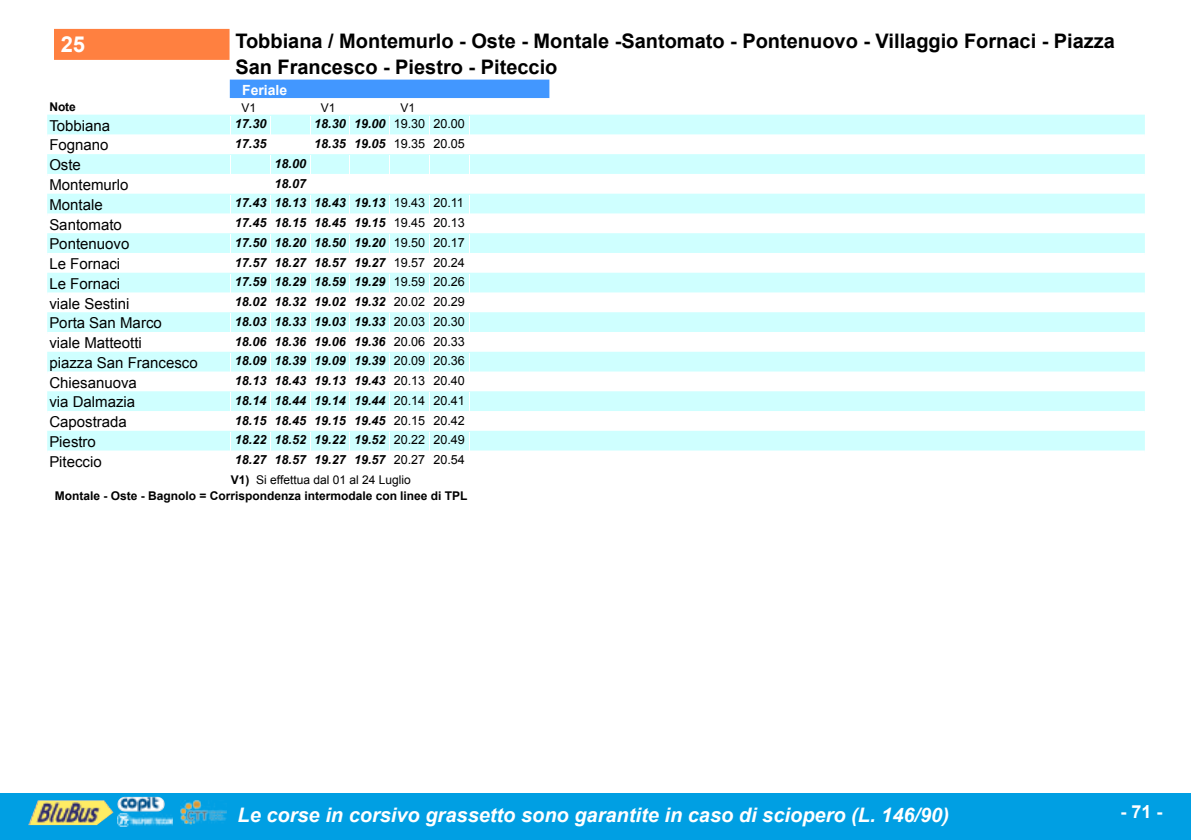
<style>
.page{position:relative;width:1191px;height:840px;background:#fff}
.page>*{position:absolute;margin:0;border:0;box-sizing:border-box;transform-origin:0 0}
.t1{font:22px "Arial D";color:#fff}
.t2{font:20px/26.4px "Arial D";color:#000}
.t3{font:italic 700 20px "Arial";color:#fff}
.t4{font:700 18px "Arial";color:#fff}
.t5{font:16px "Arial D";color:#fff}
.t6{font:15px "Arial D";color:#000}
.t7{font:14px "Arial D";color:#fff}
.t8{font:12.6px "Arial D";color:#000}
.t9{font:12px/16px "Arial D";color:#000}
</style>
<div class="page">
<div style="left:0;top:792px;width:1191px;height:47px;background:#009fe3"></div>
<img style="left:28px;top:800px;width:85px;height:24px">
<img style="left:117px;top:796px;width:48px;height:15px">
<img style="left:117px;top:813px;width:56px;height:13px">
<img style="left:181px;top:800px;width:45px;height:23px">
<div style="left:55px;top:30px;width:173px;height:29px;background:#ff8040"></div>
<div style="left:54px;top:29px;width:175px;height:31px;border:2px solid #ff8040"></div>
<div style="left:231px;top:81px;width:317px;height:18px;background:#4297ff"></div>
<div style="left:230px;top:80px;width:319px;height:20px;border:2px solid #4297ff"></div>
<div style="left:47px;top:98px;width:1097px;height:19px;border:2px solid #fff"></div>
<div style="left:48px;top:98px;width:184px;height:18px;border:2px solid #fff"></div>
<div style="left:48px;top:116px;width:1095px;height:19px;background:#cfffff"></div>
<div style="left:47px;top:115px;width:1097px;height:21px;border:2px solid #cfffff"></div>
<div style="left:47px;top:134px;width:1097px;height:22px;border:2px solid #fff"></div>
<div style="left:48px;top:155px;width:1095px;height:20px;background:#cfffff"></div>
<div style="left:47px;top:154px;width:1097px;height:22px;border:2px solid #cfffff"></div>
<div style="left:47px;top:174px;width:1097px;height:21px;border:2px solid #fff"></div>
<div style="left:48px;top:194px;width:1095px;height:20px;background:#cfffff"></div>
<div style="left:47px;top:193px;width:1097px;height:22px;border:2px solid #cfffff"></div>
<div style="left:47px;top:213px;width:1097px;height:22px;border:2px solid #fff"></div>
<div style="left:48px;top:234px;width:1095px;height:20px;background:#cfffff"></div>
<div style="left:47px;top:233px;width:1097px;height:22px;border:2px solid #cfffff"></div>
<div style="left:47px;top:253px;width:1097px;height:21px;border:2px solid #fff"></div>
<div style="left:48px;top:273px;width:1095px;height:20px;background:#cfffff"></div>
<div style="left:47px;top:272px;width:1097px;height:22px;border:2px solid #cfffff"></div>
<div style="left:47px;top:292px;width:1097px;height:22px;border:2px solid #fff"></div>
<div style="left:48px;top:313px;width:1095px;height:20px;background:#cfffff"></div>
<div style="left:47px;top:312px;width:1097px;height:22px;border:2px solid #cfffff"></div>
<div style="left:47px;top:332px;width:1097px;height:21px;border:2px solid #fff"></div>
<div style="left:48px;top:352px;width:1095px;height:20px;background:#cfffff"></div>
<div style="left:47px;top:351px;width:1097px;height:22px;border:2px solid #cfffff"></div>
<div style="left:47px;top:371px;width:1097px;height:22px;border:2px solid #fff"></div>
<div style="left:48px;top:392px;width:1095px;height:20px;background:#cfffff"></div>
<div style="left:47px;top:391px;width:1097px;height:22px;border:2px solid #cfffff"></div>
<div style="left:47px;top:411px;width:1097px;height:21px;border:2px solid #fff"></div>
<div style="left:48px;top:431px;width:1095px;height:20px;background:#cfffff"></div>
<div style="left:47px;top:450px;width:1097px;height:22px;border:2px solid #fff"></div>
<svg style="left:231px;top:116px;width:1px;height:354px"></svg>
<svg style="left:270px;top:116px;width:1px;height:354px"></svg>
<svg style="left:310px;top:116px;width:1px;height:354px"></svg>
<svg style="left:350px;top:116px;width:1px;height:354px"></svg>
<svg style="left:389px;top:116px;width:1px;height:354px"></svg>
<svg style="left:429px;top:116px;width:1px;height:354px"></svg>
<svg style="left:469px;top:116px;width:1px;height:354px"></svg>
<h1 class="t1" style="left:61px;top:30px;width:26px">25</h1>
<h2 class="t2" style="left:235px;top:28px;width:881px">Tobbiana / Montemurlo - Oste - Montale -Santomato - Pontenuovo - Villaggio Fornaci - Piazza<br>San Francesco - Piestro - Piteccio</h2>
<p class="t7" style="left:242px;top:80px;width:47px">Feriale</p>
<p class="t9" style="left:49px;top:99px;width:28px">Note</p>
<p class="t9" style="left:242px;top:100px;width:16px">V1</p>
<p class="t9" style="left:321px;top:100px;width:16px">V1</p>
<p class="t9" style="left:400px;top:100px;width:16px">V1</p>
<p class="t6" style="left:49px;top:115px;width:62px">Tobbiana</p>
<p class="t8" style="left:235px;top:116px;width:33px">17.30</p>
<p class="t8" style="left:314px;top:116px;width:152px">18.30 19.00 19.30 20.00</p>
<p class="t6" style="left:49px;top:135px;width:61px">Fognano</p>
<p class="t8" style="left:235px;top:135px;width:33px">17.35</p>
<p class="t8" style="left:314px;top:135px;width:152px">18.35 19.05 19.35 20.05</p>
<p class="t6" style="left:49px;top:155px;width:33px">Oste</p>
<p class="t8" style="left:275px;top:155px;width:33px">18.00</p>
<p class="t6" style="left:49px;top:175px;width:81px">Montemurlo</p>
<p class="t8" style="left:275px;top:175px;width:33px">18.07</p>
<p class="t6" style="left:49px;top:194px;width:55px">Montale</p>
<p class="t8" style="left:235px;top:195px;width:231px">17.43 18.13 18.43 19.13 19.43 20.11</p>
<p class="t6" style="left:49px;top:214px;width:74px">Santomato</p>
<p class="t8" style="left:235px;top:214px;width:231px">17.45 18.15 18.45 19.15 19.45 20.13</p>
<p class="t6" style="left:49px;top:234px;width:82px">Pontenuovo</p>
<p class="t8" style="left:235px;top:234px;width:231px">17.50 18.20 18.50 19.20 19.50 20.17</p>
<p class="t6" style="left:49px;top:254px;width:72px">Le Fornaci</p>
<p class="t8" style="left:235px;top:254px;width:231px">17.57 18.27 18.57 19.27 19.57 20.24</p>
<p class="t6" style="left:49px;top:273px;width:72px">Le Fornaci</p>
<p class="t8" style="left:235px;top:273px;width:231px">17.59 18.29 18.59 19.29 19.59 20.26</p>
<p class="t6" style="left:49px;top:293px;width:81px">viale Sestini</p>
<p class="t8" style="left:235px;top:293px;width:231px">18.02 18.32 19.02 19.32 20.02 20.29</p>
<p class="t6" style="left:49px;top:313px;width:114px">Porta San Marco</p>
<p class="t8" style="left:235px;top:313px;width:231px">18.03 18.33 19.03 19.33 20.03 20.30</p>
<p class="t6" style="left:49px;top:333px;width:94px">viale Matteotti</p>
<p class="t8" style="left:235px;top:333px;width:231px">18.06 18.36 19.06 19.36 20.06 20.33</p>
<p class="t6" style="left:49px;top:352px;width:150px">piazza San Francesco</p>
<p class="t8" style="left:235px;top:352px;width:231px">18.09 18.39 19.09 19.39 20.09 20.36</p>
<p class="t6" style="left:49px;top:372px;width:89px">Chiesanuova</p>
<p class="t8" style="left:235px;top:372px;width:231px">18.13 18.43 19.13 19.43 20.13 20.40</p>
<p class="t6" style="left:49px;top:392px;width:87px">via Dalmazia</p>
<p class="t8" style="left:235px;top:392px;width:231px">18.14 18.44 19.14 19.44 20.14 20.41</p>
<p class="t6" style="left:49px;top:412px;width:79px">Capostrada</p>
<p class="t8" style="left:235px;top:412px;width:231px">18.15 18.45 19.15 19.45 20.15 20.42</p>
<p class="t6" style="left:49px;top:431px;width:48px">Piestro</p>
<p class="t8" style="left:235px;top:431px;width:231px">18.22 18.52 19.22 19.52 20.22 20.49</p>
<p class="t6" style="left:49px;top:451px;width:54px">Piteccio</p>
<p class="t8" style="left:235px;top:451px;width:231px">18.27 18.57 19.27 19.57 20.27 20.54</p>
<p class="t9" style="left:55px;top:472px;width:414px;text-indent:176px">V1) Si effettua dal 01 al 24 Luglio<br>Montale - Oste - Bagnolo = Corrispondenza intermodale con linee di TPL</p>
<h2 class="t3" style="left:237px;top:800px;width:713px">Le corse in corsivo grassetto sono garantite in caso di sciopero (L. 146/90)</h2>
<h3 class="t4" style="left:1120px;top:798px;width:44px">- 71 -</h3>
<p class="t5" style="left:309px;top:801px;width:573px">Le corse in corsivo grassetto sono garantite in caso di sciopero (L.146/90)"</p>
<p class="t5" style="left:1123px;top:801px;width:19px">43</p>
</div>
